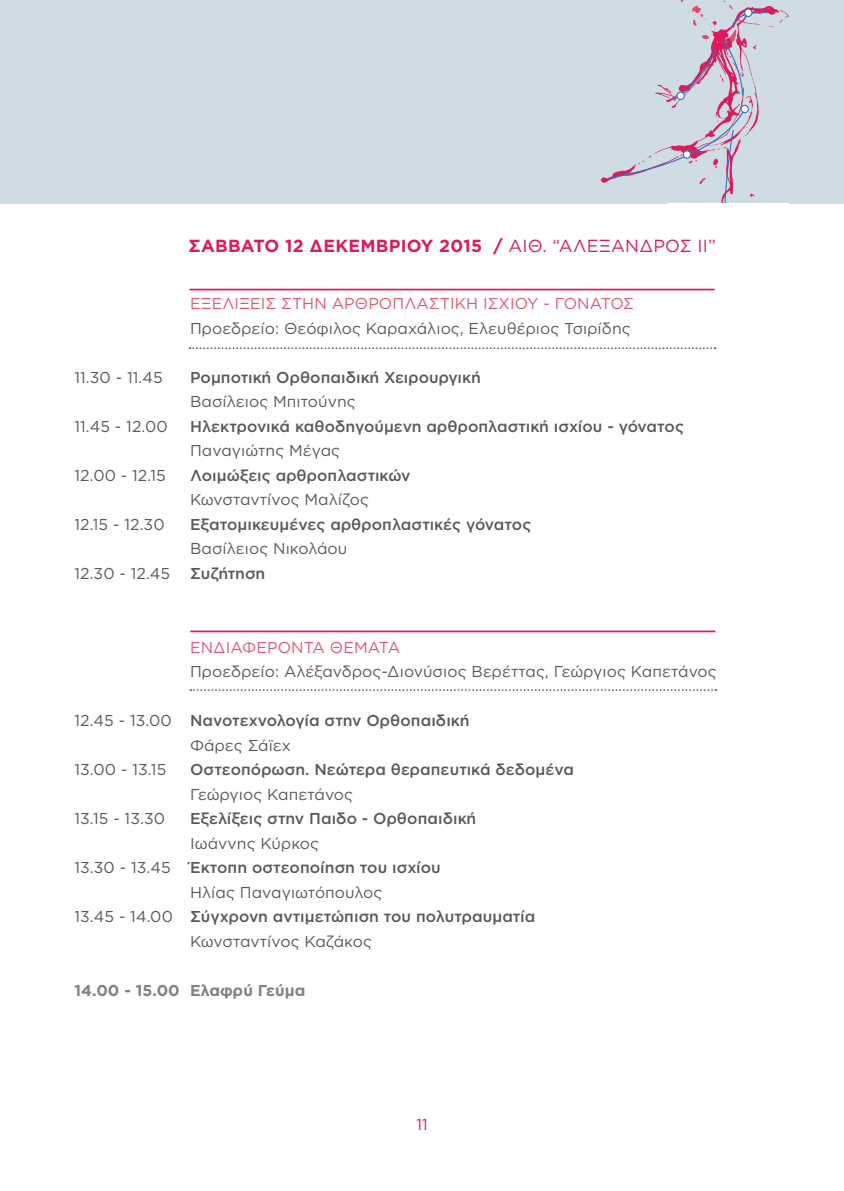
<style>
.page{position:relative;width:844px;height:1191px;background:#fff}
.page>*{position:absolute;margin:0;border:0;box-sizing:border-box;transform-origin:0 0}
.t1{font:700 17.5px "Gotham Greek";letter-spacing:.015em;color:#da1c5c}
.t2{font:17.5px "Gotham Greek";color:#da1c5c}
.t3{font:500 15.75px "Gotham Greek";letter-spacing:.005em;color:#58595b}
.t4{font:15.75px "Gotham Greek";letter-spacing:.005em;color:#58595b}
.t5{font:15.75px "Gotham Greek";letter-spacing:.005em;color:#e05972}
.t6{font:700 15.75px "Gotham Greek";letter-spacing:.005em;color:#808285}
.t7{font:500 15.75px "Gotham Greek";letter-spacing:-.015em;color:#58595b}
.t8{font:15.75px "Gotham Greek";color:#da1c5c}
.s1{font-weight:400}
</style>
<div class="page">
<div style="left:0;top:0;width:843px;height:203px;background:#d0dce3"></div>
<svg style="left:600px;top:0;width:188px;height:204px"></svg>
<div style="left:667px;top:203px;width:121px;height:71px;background:#fff"></div>
<svg style="left:189px;top:347px;width:526px;height:2px"></svg>
<svg style="left:190px;top:689px;width:526px;height:2px"></svg>
<hr style="left:189px;top:289px;width:525px;height:1px;background:#da1c5c">
<hr style="left:190px;top:630px;width:525px;height:2px;background:#da1c5c">
<p class="t1" style="left:189px;top:235px;width:66px">Σάββατο</p>
<p class="t1" style="left:285px;top:235px;width:52px">12 Δεκεμ</p>
<p class="t1" style="left:376px;top:235px;width:25px">βρίου</p>
<p class="t1" style="left:439px;top:235px;width:81px">2015 / <span class="s1">αιθ</span></p>
<p class="t2" style="left:542px;top:236px;width:31px">. “αλε</p>
<p class="t2" style="left:598px;top:236px;width:27px">ξανδροσ</p>
<p class="t2" style="left:697px;top:236px;width:20px">ιι ”</p>
<p class="t5" style="left:190px;top:295px;width:445px">ΕΞΕΛΙΞΕΙΣ ΣΤΗΝ ΑΡΘΡΟΠΛΑΣΤΙΚΗ ΙΣΧΙΟΥ - ΓΟΝΑΤΟΣ</p>
<p class="t4" style="left:190px;top:319px;width:442px">Προεδρείο: Θεόφιλος Καραχάλιος, Ελευθέριος Τσιρίδης</p>
<p class="t4" style="left:74px;top:368px;width:90px">11.30 - 11.45</p>
<p class="t3" style="left:190px;top:368px;width:292px">Ρομποτική Ορθοπαιδική Χειρουργική</p>
<p class="t4" style="left:190px;top:393px;width:167px">Βασίλειος Μπιτούνης</p>
<p class="t4" style="left:74px;top:417px;width:95px">11.45 - 12.00</p>
<p class="t3" style="left:190px;top:417px;width:495px">Ηλεκτρονικά καθοδηγούμενη αρθρoπλαστική ισχίου - γόνατος</p>
<p class="t4" style="left:190px;top:442px;width:152px">Παναγιώτης Μέγας</p>
<p class="t4" style="left:74px;top:466px;width:93px">12.00 - 12.15</p>
<p class="t3" style="left:190px;top:466px;width:222px">Λοιμώξεις αρθροπλαστικών</p>
<p class="t4" style="left:190px;top:491px;width:180px">Κωνσταντίνος Μαλίζος</p>
<p class="t4" style="left:74px;top:515px;width:92px">12.15 - 12.30</p>
<p class="t3" style="left:190px;top:515px;width:342px">Εξατομικευμένες αρθροπλαστικές γόνατος</p>
<p class="t4" style="left:190px;top:540px;width:159px">Βασίλειος Νικολάου</p>
<p class="t4" style="left:74px;top:564px;width:97px">12.30 - 12.45</p>
<p class="t7" style="left:190px;top:564px;width:77px">Συζήτηση</p>
<p class="t5" style="left:190px;top:638px;width:211px">ΕΝΔΙΑΦΕΡΟΝΤΑ ΘΕΜΑΤΑ</p>
<p class="t4" style="left:190px;top:662px;width:528px">Προεδρείο: Αλέξανδρος-Διονύσιος Βερέττας, Γεώργιος Καπετάνος</p>
<p class="t3" style="left:74px;top:711px;width:396px"><span class="s1">12.45 - 13.00</span> Νανοτεχνολογία στην Ορθοπαιδική</p>
<p class="t4" style="left:190px;top:736px;width:102px">Φάρες Σάϊεχ</p>
<p class="t4" style="left:74px;top:760px;width:93px">13.00 - 13.15</p>
<p class="t3" style="left:190px;top:760px;width:385px">Οστεοπόρωση. Νεώτερα θεραπευτικά δεδομένα</p>
<p class="t4" style="left:190px;top:785px;width:164px">Γεώργιος Καπετάνος</p>
<p class="t4" style="left:74px;top:809px;width:92px">13.15 - 13.30</p>
<p class="t3" style="left:190px;top:809px;width:287px">Εξελίξεις στην Παιδο - Ορθοπαιδική</p>
<p class="t4" style="left:190px;top:834px;width:130px">Ιωάννης Κύρκος</p>
<p class="t3" style="left:74px;top:858px;width:367px"><span class="s1">13.30 - 13.45</span> Έκτοπη οστεοποίηση του ισχίου</p>
<p class="t4" style="left:190px;top:883px;width:194px">Ηλίας Παναγιωτόπουλος</p>
<p class="t3" style="left:74px;top:907px;width:462px"><span class="s1">13.45 - 14.00</span> Σύγχρονη αντιμετώπιση του πολυτραυματία</p>
<p class="t4" style="left:190px;top:932px;width:183px">Κωνσταντίνος Καζάκος</p>
<p class="t6" style="left:74px;top:981px;width:232px">14.00 - 15.00 Ελαφρύ Γεύμα</p>
<p class="t8" style="left:416px;top:1115px;width:13px">11</p>
</div>
